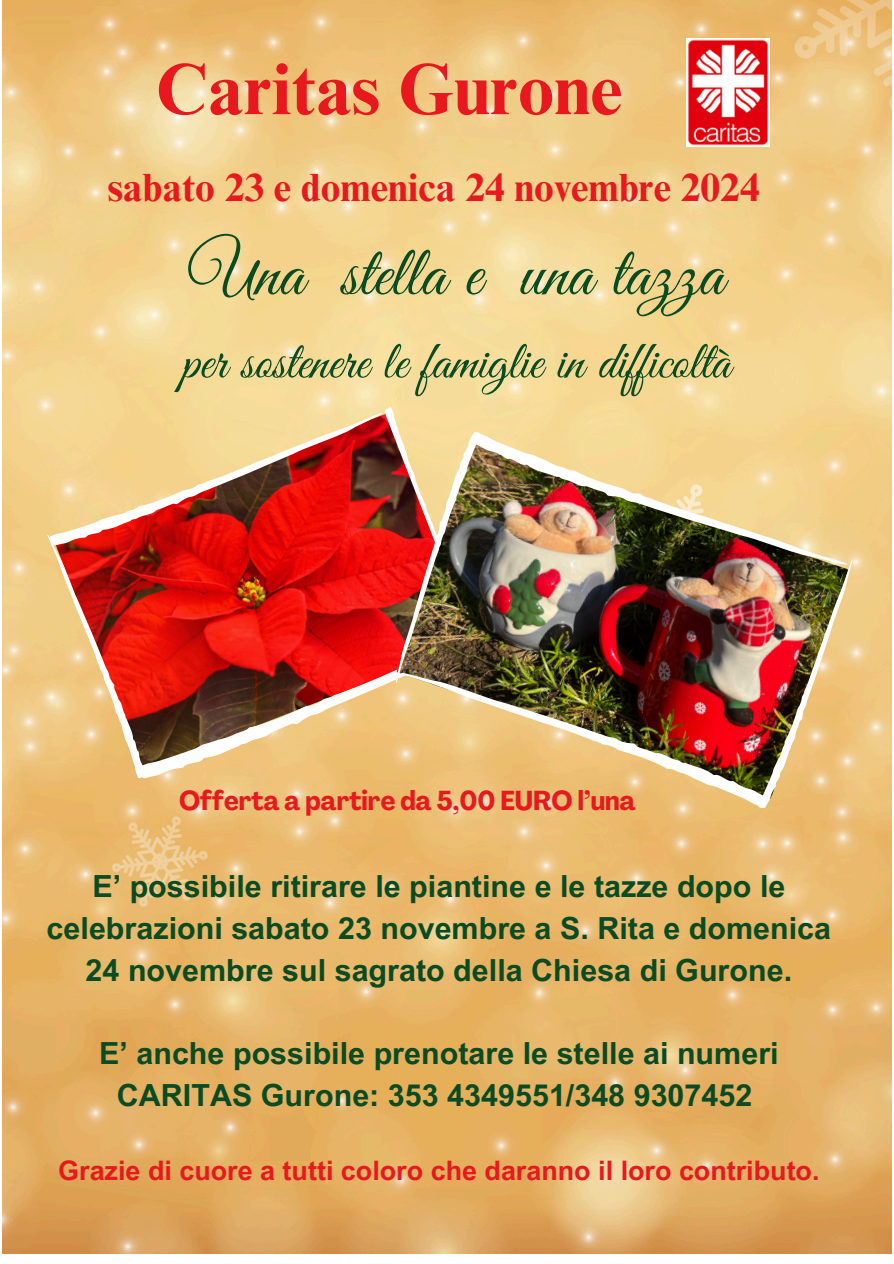
<style>
.page{position:relative;width:894px;height:1264px;background:#fff}
.page>*{position:absolute;margin:0;border:0;box-sizing:border-box;transform-origin:0 0}
.t1{font:700 72.45px "Times NRMT Pro";color:#e7191f}
.t2{font:71.1px "Great Vibes";color:#094b23}
.t3{font:53.7px "Great Vibes";color:#094b23}
.t4{font:700 39.45px "Times NRMT Pro";color:#e7191f}
.t5{font:700 30.45px/41.7px "Arial MT Pro";color:#094b23;text-align:center}
.t6{font:700 condensed 27px "Agrandir";color:#e7191f}
.t7{font:700 26.85px "Arial MT Pro";color:#e7191f}
</style>
<div class="page">
<img style="left:3px;top:0;width:887px;height:1253px">
<img style="left:148px;top:551px;width:233px;height:53px">
<svg style="left:135px;top:604px;width:261px;height:181px"></svg>
<img style="left:396px;top:443px;width:452px;height:355px">
<img style="left:400px;top:655px;width:368px;height:156px">
<img style="left:483px;top:429px;width:364px;height:153px">
<img style="left:381px;top:406px;width:102px;height:277px">
<svg style="left:48px;top:412px;width:340px;height:139px"></svg>
<svg style="left:47px;top:530px;width:101px;height:249px"></svg>
<img style="left:755px;top:559px;width:108px;height:251px">
<img style="left:686px;top:39px;width:83px;height:108px">
<p class="t1" style="left:155px;top:62px;width:468px">Caritas Gurone</p>
<p class="t4" style="left:108px;top:172px;width:653px">sabato 23 e domenica 24 novembre 2024</p>
<h2 class="t2" style="left:188px;top:234px;width:536px">Una stella e una tazza</h2>
<h2 class="t3" style="left:182px;top:332px;width:550px">per sostenere le famiglie in dif icoltà</h2>
<p class="t6" style="left:179px;top:790px;width:458px">Offerta a partire da 5,00 EURO l’una</p>
<p class="t5" style="left:47px;top:869px;width:785px">E’ possibile ritirare le piantine e le tazze dopo le celebrazioni sabato 23 novembre a S. Rita e domenica<br>24 novembre sul sagrato della Chiesa di Gurone.</p>
<p class="t5" style="left:99px;top:1036px;width:680px">E’ anche possibile prenotare le stelle ai numeri<br>CARITAS Gurone: 353 4349551/348 9307452</p>
<p class="t7" style="left:58px;top:1160px;width:762px">Grazie di cuore a tutti coloro che daranno il loro contributo.</p>
</div>
